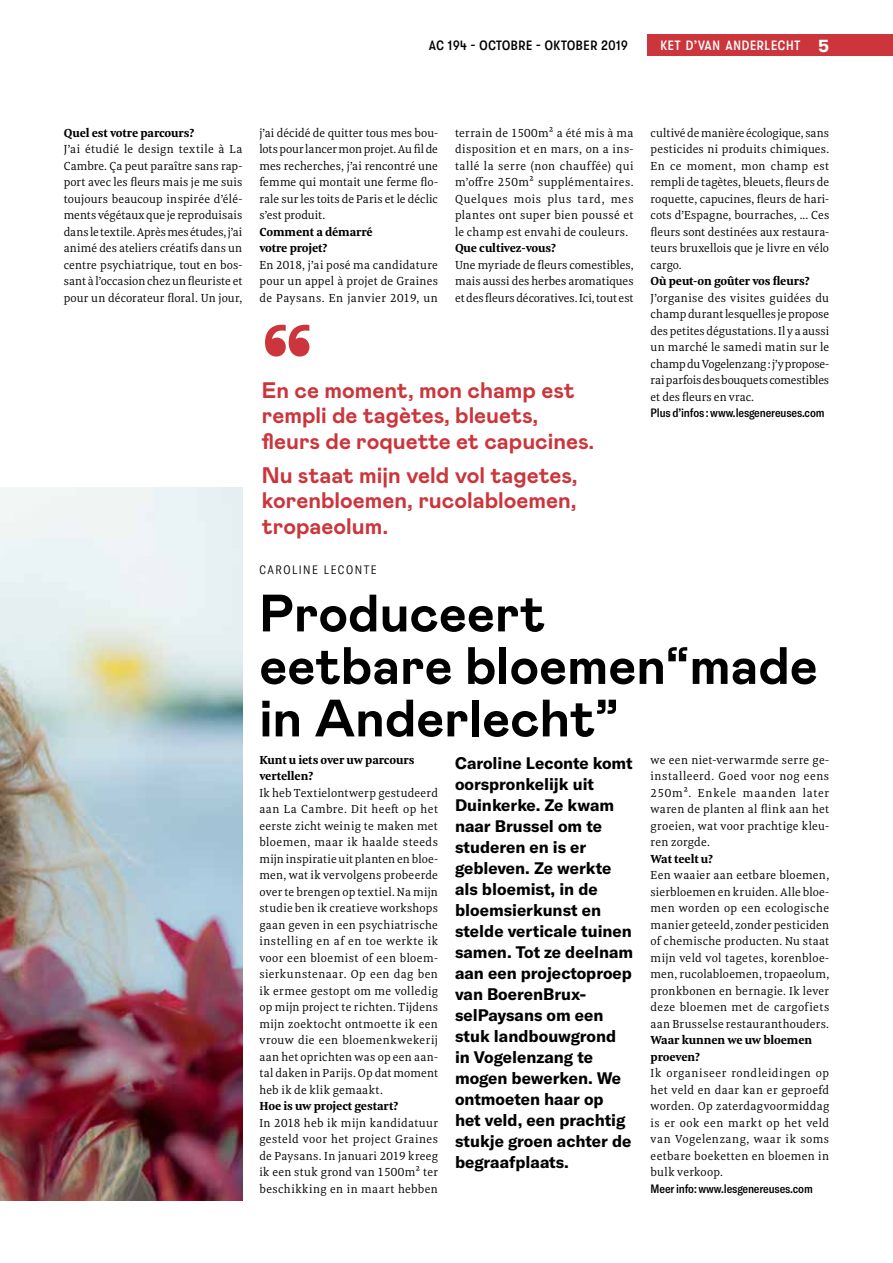
<style>
.page{position:relative;width:893px;height:1263px;background:#fff}
.page>*{position:absolute;margin:0;border:0;box-sizing:border-box;transform-origin:0 0}
.t1{font:700 106.5px "GT Walsheim Pro";color:#cb353b}
.t2{font:700 52.5px/52.5px "Mabry Pro";color:#000}
.t3{font:700 22.5px/25.5px "Mabry Pro";color:#cb353b}
.t4{font:700 16.5px/21px "GT America";color:#000}
.t5{font:500 condensed 13.5px "GT Walsheim Pro";letter-spacing:.045em;color:#000}
.t6{font:500 condensed 13.5px "GT Walsheim Pro";letter-spacing:.05em;color:#fff}
.t7{font:12px/16.5px "Meret Pro";letter-spacing:.015em;color:#000;text-align:justify}
.t8{font:700 12px/16.5px "Meret Pro";letter-spacing:-.015em;color:#000}
.t9{font:500 condensed 12px "GT America";letter-spacing:-.01em;color:#000}
.t10{font:300 condensed 12px "GT America";letter-spacing:.13em;color:#000}
.s1{font-weight:700;font-stretch:normal;font-size:18px}
</style>
<div class="page">
<img style="left:0;top:488px;width:242px;height:713px">
<div style="left:647px;top:34px;width:246px;height:22px;background:#cb353b"></div>
<p class="t5" style="left:429px;top:38px;width:200px">AC 194 - OCTOBRE - OKTOBER 2019</p>
<p class="t6" style="left:660px;top:38px;width:170px">KET D’VAN ANDERLECHT <span class="s1">5</span></p>
<p class="t8" style="left:64px;top:124px;width:132px">Quel est votre parcours?</p>
<p class="t7" style="left:64px;top:141px;width:180px">J’ai étudié le design textile à La Cambre. Ça peut paraître sans rap&shy;port avec les fleurs mais je me suis toujours beaucoup inspirée d’élé&shy;ments végétaux que je reproduisais dans le textile. Après mes études, j’ai animé des ateliers créatifs dans un centre psychiatrique, tout en bos&shy;sant à l’occasion chez un fleuriste et pour un décorateur floral. Un jour,</p>
<p class="t7" style="left:259px;top:124px;width:180px">j’ai décidé de quitter tous mes bou&shy;lots pour lancer mon projet. Au fil de mes recherches, j’ai rencontré une femme qui montait une ferme flo&shy;rale sur les toits de Paris et le déclic s’est produit.</p>
<p class="t8" style="left:259px;top:223px;width:115px">Comment a démarré votre projet?</p>
<p class="t7" style="left:259px;top:256px;width:180px">En 2018, j’ai posé ma candidature pour un appel à projet de Graines de Paysans. En janvier 2019, un</p>
<p class="t7" style="left:455px;top:124px;width:180px">terrain de 1500m² a été mis à ma disposition et en mars, on a ins&shy;tallé la serre (non chauffée) qui m’offre 250m² supplémentaires.<br>Quelques mois plus tard, mes plantes ont super bien poussé et le champ est envahi de couleurs.</p>
<p class="t8" style="left:455px;top:240px;width:103px">Que cultivez-vous?</p>
<p class="t7" style="left:455px;top:256px;width:180px">Une myriade de fleurs comestibles, mais aussi des herbes aromatiques et des fleurs décoratives. Ici, tout est</p>
<h1 class="t1" style="left:259px;top:307px;width:57px">“</h1>
<h3 class="t3" style="left:262px;top:376px;width:334px">En ce moment, mon champ est rempli de tagètes, bleuets, fleurs de roquette et capucines.</h3>
<h3 class="t3" style="left:262px;top:461px;width:317px;text-align:justify">Nu staat mijn veld vol tagetes, korenbloemen, rucolabloemen, tropaeolum.</h3>
<p class="t10" style="left:259px;top:562px;width:119px">CAROLINE LECONTE</p>
<p class="t7" style="left:651px;top:124px;width:180px">cultivé de manière écologique, sans pesticides ni produits chimiques.<br>En ce moment, mon champ est rempli de tagètes, bleuets, fleurs de roquette, capucines, fleurs de hari&shy;cots d’Espagne, bourraches, ... Ces fleurs sont destinées aux restaura&shy;teurs bruxellois que je livre en vélo cargo.</p>
<p class="t8" style="left:651px;top:273px;width:160px">Où peut-on goûter vos fleurs?</p>
<p class="t7" style="left:651px;top:289px;width:180px">J’organise des visites guidées du champ durant lesquelles je propose des petites dégustations. Il y a aussi un marché le samedi matin sur le champ du Vogelenzang : j’y propose&shy;rai parfois des bouquets comestibles et des fleurs en vrac.</p>
<p class="t9" style="left:651px;top:406px;width:175px">Plus d’infos : www.lesgenereuses.com</p>
<h2 class="t2" style="left:259px;top:585px;width:560px">Produceert<br>eetbare bloemen“made in Anderlecht”</h2>
<p class="t8" style="left:259px;top:751px;width:157px">Kunt u iets over uw parcours vertellen?</p>
<p class="t7" style="left:259px;top:784px;width:180px">Ik heb Textielontwerp gestudeerd aan La Cambre. Dit heeft op het eerste zicht weinig te maken met bloemen, maar ik haalde steeds mijn inspiratie uit planten en bloe&shy;men, wat ik vervolgens probeerde over te brengen op textiel. Na mijn studie ben ik creatieve workshops gaan geven in een psychiatrische instelling en af en toe werkte ik voor een bloemist of een bloem&shy;sierkunstenaar. Op een dag ben ik ermee gestopt om me volledig op mijn project te richten. Tijdens mijn zoektocht ontmoette ik een vrouw die een bloemenkwekerij aan het oprichten was op een aan&shy;tal daken in Parijs. Op dat moment heb ik de klik gemaakt.</p>
<p class="t8" style="left:259px;top:1098px;width:140px">Hoe is uw project gestart?</p>
<p class="t7" style="left:259px;top:1114px;width:180px">In 2018 heb ik mijn kandidatuur gesteld voor het project Graines de Paysans. In januari 2019 kreeg ik een stuk grond van 1500m² ter beschikking en in maart hebben</p>
<p class="t4" style="left:455px;top:753px;width:180px">Caroline Leconte komt oorspronkelijk uit<br>Duinkerke. Ze kwam naar Brussel om te studeren en is er gebleven. Ze werkte als bloemist, in de bloemsierkunst en stelde verticale tuinen samen. Tot ze deelnam aan een projectoproep van BoerenBrux&shy;selPaysans om een stuk landbouwgrond in Vogelenzang te mogen bewerken. We ontmoeten haar op het veld, een prachtig stukje groen achter de begraafplaats.</p>
<p class="t7" style="left:651px;top:751px;width:180px">we een niet-verwarmde serre ge&shy;ïnstalleerd. Goed voor nog eens 250m². Enkele maanden later waren de planten al flink aan het groeien, wat voor prachtige kleu&shy;ren zorgde.</p>
<p class="t8" style="left:651px;top:850px;width:64px">Wat teelt u?</p>
<p class="t7" style="left:651px;top:867px;width:180px">Een waaier aan eetbare bloemen, sierbloemen en kruiden. Alle bloe&shy;men worden op een ecologische manier geteeld, zonder pesticiden of chemische producten. Nu staat mijn veld vol tagetes, korenbloe&shy;men, rucolabloemen, tropaeolum, pronkbonen en bernagie. Ik lever deze bloemen met de cargofiets aan Brusselse restauranthouders.</p>
<p class="t8" style="left:651px;top:1032px;width:163px">Waar kunnen we uw bloemen proeven?</p>
<p class="t7" style="left:651px;top:1065px;width:180px">Ik organiseer rondleidingen op het veld en daar kan er geproefd worden. Op zaterdagvoormiddag is er ook een markt op het veld van Vogelenzang, waar ik soms eetbare boeketten en bloemen in bulk verkoop.</p>
<p class="t9" style="left:651px;top:1181px;width:164px">Meer info: www.lesgenereuses.com</p>
</div>
